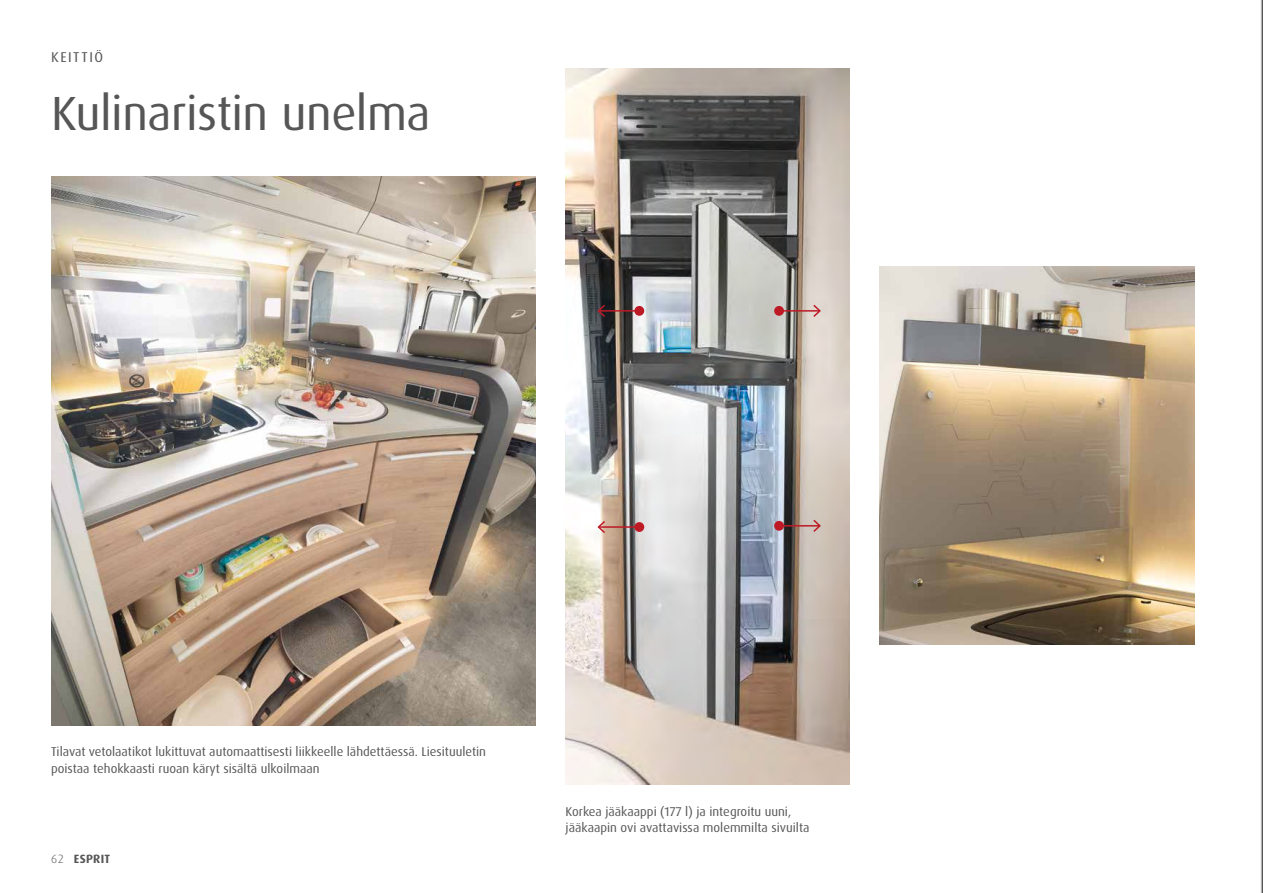
<style>
.page{position:relative;width:1263px;height:893px;background:#fff}
.page>*{position:absolute;margin:0;border:0;box-sizing:border-box;transform-origin:0 0}
.t1{font:48px "Dax OT";letter-spacing:-.01em;color:#565656}
.t2{font:14.25px "Dax OT";letter-spacing:.11em;color:#565656}
.t3{font:12.75px/16.5px "Dax OT";color:#565656}
.t4{font:700 12px "Dax Pro";letter-spacing:.025em;color:#565656}
.s1{font-family:"Dax OT";font-weight:300}
</style>
<div class="page">
<img style="left:879px;top:267px;width:316px;height:377px">
<img style="left:51px;top:176px;width:485px;height:549px">
<svg style="left:1261px;top:0;width:2px;height:893px;background:#838383"></svg>
<img style="left:566px;top:68px;width:284px;height:717px">
<div style="left:774px;top:306px;width:10px;height:10px;background:#bd1a26;border-radius:50%"></div>
<div style="left:774px;top:521px;width:10px;height:10px;background:#bd1a26;border-radius:50%"></div>
<div style="left:634px;top:306px;width:10px;height:10px;background:#bd1a26;border-radius:50%"></div>
<div style="left:634px;top:522px;width:10px;height:10px;background:#bd1a26;border-radius:50%"></div>
<hr style="left:779px;top:310px;width:41px;height:2px;background:#bd1a26">
<svg style="left:812px;top:303px;width:10px;height:16px"></svg>
<hr style="left:779px;top:525px;width:41px;height:2px;background:#bd1a26">
<svg style="left:812px;top:518px;width:10px;height:15px"></svg>
<hr style="left:599px;top:310px;width:40px;height:2px;background:#bd1a26">
<svg style="left:596px;top:303px;width:11px;height:16px"></svg>
<hr style="left:599px;top:526px;width:40px;height:2px;background:#bd1a26">
<svg style="left:596px;top:519px;width:11px;height:16px"></svg>
<p class="t2" style="left:51px;top:48px;width:54px">KEITTIÖ</p>
<h1 class="t1" style="left:51px;top:83px;width:381px">Kulinaristin unelma</h1>
<p class="t3" style="left:51px;top:744px;width:436px">Tilavat vetolaatikot lukittuvat automaattisesti liikkeelle lähdettäessä. Liesituuletin poistaa tehokkaasti ruoan käryt sisältä ulkoilmaan</p>
<p class="t4" style="left:51px;top:851px;width:61px"><span class="s1">62</span> ESPRIT</p>
<p class="t3" style="left:566px;top:803px;width:245px">Korkea jääkaappi (177 l) ja integroitu uuni, jääkaapin ovi avattavissa molemmilta sivuilta</p>
</div>
